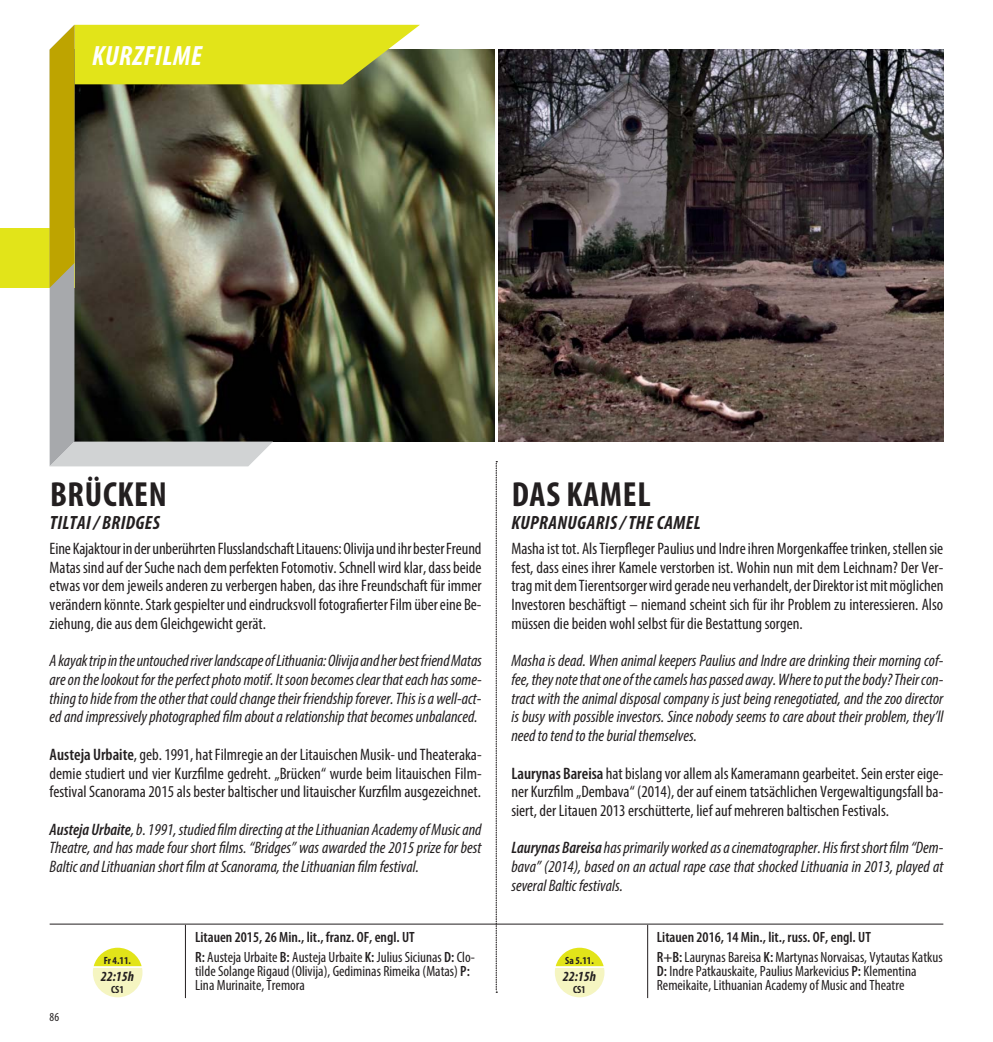
<style>
.page{position:relative;width:993px;height:1042px;background:#fff}
.page>*{position:absolute;margin:0;border:0;box-sizing:border-box;transform-origin:0 0}
.t1{font:700 condensed 35px "Myriad Pro";letter-spacing:.02em;color:#231f20}
.t2{font:italic 700 condensed 28px "Myriad Pro";letter-spacing:.02em;color:#fff}
.t3{font:italic 700 condensed 19.25px "Myriad Pro";letter-spacing:.02em;color:#231f20}
.t4{font:condensed 16.62px/18.7px "Myriad Pro";color:#231f20;text-align:justify}
.t5{font:italic condensed 16.62px/18.7px "Myriad Pro";color:#231f20;text-align:justify}
.t6{font:condensed 14.88px/14px "Myriad Pro";color:#231f20}
.t7{font:600 condensed 14.88px "Myriad Pro";color:#231f20}
.t8{font:italic 700 condensed 14px "Myriad Pro";color:#231f20}
.t9{font:condensed 12.25px "Myriad Pro";color:#231f20}
.t10{font:700 condensed 10.5px "Myriad Pro";color:#231f20}
.s1{font-weight:600}
</style>
<div class="page">
<hr style="left:50px;top:924px;width:893px;height:1px;background:#231f20">
<img style="left:420px;top:50px;width:74px;height:391px">
<img style="left:499px;top:50px;width:444px;height:391px">
<div style="left:0;top:228px;width:74px;height:60px;background:#e2e419"></div>
<img style="left:50px;top:25px;width:370px;height:441px">
<svg style="left:496px;top:461px;width:1px;height:532px"></svg>
<svg style="left:93px;top:947px;width:49px;height:50px"></svg>
<svg style="left:555px;top:947px;width:49px;height:50px"></svg>
<hr style="left:185px;top:925px;width:1px;height:73px;background:#231f20">
<hr style="left:647px;top:925px;width:1px;height:73px;background:#231f20">
<h2 class="t2" style="left:92px;top:39px;width:111px">KURZFILME</h2>
<h1 class="t1" style="left:50px;top:481px;width:118px">BRÜCKEN</h1>
<p class="t3" style="left:50px;top:511px;width:111px">TILTAI / BRIDGES</p>
<p class="t4" style="left:50px;top:540px;width:433px">Eine Kajaktour in der unberührten Flusslandschaft Litauens: Olivija und ihr bester Freund Matas sind auf der Suche nach dem perfekten Fotomotiv. Schnell wird klar, dass beide etwas vor dem jeweils anderen zu verbergen haben, das ihre Freundschaft für immer verändern könnte. Stark gespielter und eindrucksvoll fotografierter Film über eine Be&shy;ziehung, die aus dem Gleichgewicht gerät.</p>
<p class="t5" style="left:50px;top:653px;width:433px">A kayak trip in the untouched river landscape of Lithuania: Olivija and her best friend Matas are on the lookout for the perfect photo motif. It soon becomes clear that each has some&shy;thing to hide from the other that could change their friendship forever. This is a well-act&shy;ed and impressively photographed film about a relationship that becomes unbalanced.</p>
<p class="t4" style="left:50px;top:746px;width:433px"><span class="s1">Austeja Urbaite</span>, geb. 1991, hat Filmregie an der Litauischen Musik- und Theateraka&shy;demie studiert und vier Kurzfilme gedreht. „Brücken“ wurde beim litauischen Film&shy;festival Scanorama 2015 als bester baltischer und litauischer Kurzfilm ausgezeichnet.</p>
<p class="t5" style="left:50px;top:821px;width:433px"><span class="s1">Austeja Urbaite</span>, b. 1991, studied film directing at the Lithuanian Academy of Music and Theatre, and has made four short films. “Bridges” was awarded the 2015 prize for best Baltic and Lithuanian short film at Scanorama, the Lithuanian film festival.</p>
<h1 class="t1" style="left:511px;top:481px;width:140px">DAS KAMEL</h1>
<p class="t3" style="left:511px;top:511px;width:190px">KUPRANUGARIS / THE CAMEL</p>
<p class="t4" style="left:511px;top:540px;width:433px">Masha ist tot. Als Tierpfleger Paulius und Indre ihren Morgenkaffee trinken, stellen sie fest, dass eines ihrer Kamele verstorben ist. Wohin nun mit dem Leichnam? Der Ver&shy;trag mit dem Tierentsorger wird gerade neu verhandelt, der Direktor ist mit möglichen Investoren beschäftigt – niemand scheint sich für ihr Problem zu interessieren. Also müssen die beiden wohl selbst für die Bestattung sorgen.</p>
<p class="t5" style="left:511px;top:653px;width:433px">Masha is dead. When animal keepers Paulius and Indre are drinking their morning cof&shy;fee, they note that one of the camels has passed away. Where to put the body? Their con&shy;tract with the animal disposal company is just being renegotiated, and the zoo director is busy with possible investors. Since nobody seems to care about their problem, they’ll need to tend to the burial themselves.</p>
<p class="t4" style="left:511px;top:765px;width:433px"><span class="s1">Laurynas Bareisa</span> hat bislang vor allem als Kameramann gearbeitet. Sein erster eige&shy;ner Kurzfilm „Dembava“ (2014), der auf einem tatsächlichen Vergewaltigungsfall ba&shy;siert, der Litauen 2013 erschütterte, lief auf mehreren baltischen Festivals.</p>
<p class="t5" style="left:511px;top:840px;width:433px"><span class="s1">Laurynas Bareisa</span> has primarily worked as a cinematographer. His first short film “Dem&shy;bava” (2014), based on an actual rape case that shocked Lithuania in 2013, played at several Baltic festivals.</p>
<p class="t9" style="left:50px;top:1012px;width:11px">86</p>
<p class="t10" style="left:104px;top:956px;width:29px">Fr 4.11.</p>
<p class="t8" style="left:101px;top:968px;width:35px">22:15h</p>
<p class="t10" style="left:111px;top:985px;width:14px">CS1</p>
<p class="t7" style="left:195px;top:932px;width:221px">Litauen 2015, 26 Min., lit., franz. OF, engl. UT</p>
<p class="t7" style="left:656px;top:932px;width:215px">Litauen 2016, 14 Min., lit., russ. OF, engl. UT</p>
<p class="t6" style="left:195px;top:952px;width:281px"><span class="s1">R:</span> Austeja Urbaite <span class="s1">B:</span> Austeja Urbaite <span class="s1">K:</span> Julius Siciunas <span class="s1">D:</span> Clo&shy;tilde Solange Rigaud (Olivija), Gediminas Rimeika (Matas) <span class="s1">P:<br></span>Lina Murinaite, Tremora</p>
<p class="t6" style="left:656px;top:952px;width:287px"><span class="s1">R+B:</span> Laurynas Bareisa <span class="s1">K:</span> Martynas Norvaisas, Vytautas Katkus<br><span class="s1">D:</span> Indre Patkauskaite, Paulius Markevicius <span class="s1">P:</span> Klementina<br>Remeikaite, Lithuanian Academy of Music and Theatre</p>
<p class="t10" style="left:565px;top:956px;width:30px">Sa 5.11.</p>
<p class="t8" style="left:562px;top:968px;width:35px">22:15h</p>
<p class="t10" style="left:573px;top:985px;width:14px">CS1</p>
</div>
